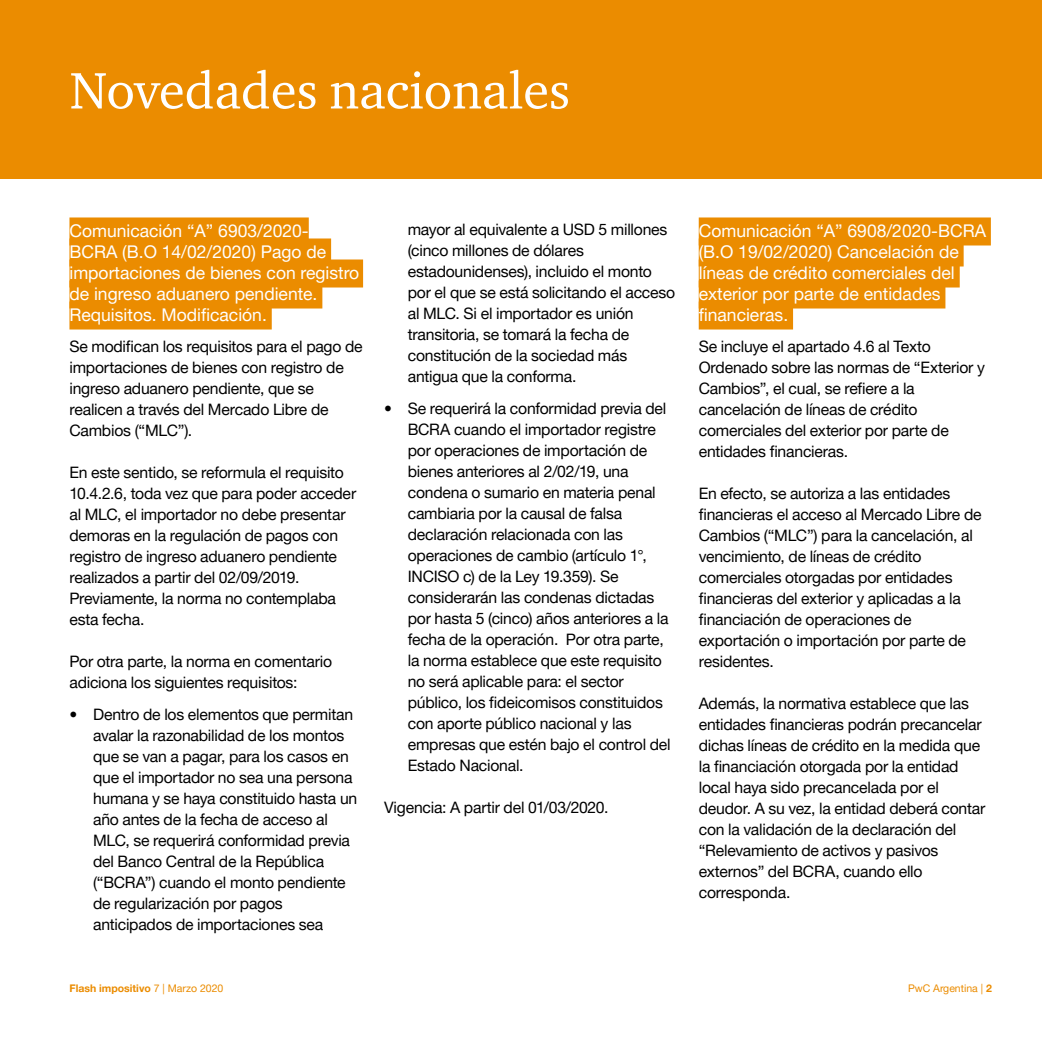
<style>
.page{position:relative;width:1042px;height:1042px;background:#fff}
.page>*{position:absolute;margin:0;border:0;box-sizing:border-box;transform-origin:0 0}
.t1{font:52.5px "ITC Charter Com";color:#fff}
.t2{font:17.5px/21px "Helvetica Neue LT Pro";color:#fff}
.t3{font:15.75px/21px "Helvetica Neue LT Pro";letter-spacing:-.015em;color:#000}
.t4{font:700 10.5px "Helvetica Neue LT Pro";color:#eb8c00}
.t5{font:10.5px "Helvetica Neue LT Pro";color:#eb8c00}
.s1{font-weight:400}
.s2{font-weight:700}
</style>
<div class="page">
<div style="left:69px;top:217px;width:240px;height:28px;background:#eb8c00"></div>
<div style="left:69px;top:238px;width:262px;height:28px;background:#eb8c00"></div>
<div style="left:69px;top:259px;width:294px;height:28px;background:#eb8c00"></div>
<div style="left:69px;top:280px;width:253px;height:28px;background:#eb8c00"></div>
<div style="left:69px;top:301px;width:203px;height:28px;background:#eb8c00"></div>
<div style="left:699px;top:217px;width:292px;height:28px;background:#eb8c00"></div>
<div style="left:699px;top:238px;width:264px;height:28px;background:#eb8c00"></div>
<div style="left:699px;top:259px;width:260px;height:28px;background:#eb8c00"></div>
<div style="left:699px;top:280px;width:246px;height:28px;background:#eb8c00"></div>
<div style="left:699px;top:301px;width:94px;height:28px;background:#eb8c00"></div>
<div style="left:0;top:0;width:1042px;height:179px;background:#eb8c00"></div>
<h1 class="t1" style="left:70px;top:58px;width:502px">Novedades nacionales</h1>
<p class="t2" style="left:69px;top:220px;width:291px">Comunicación “A” 6903/2020-<br>BCRA (B.O 14/02/2020) Pago de importaciones de bienes con registro de ingreso aduanero pendiente.<br>Requisitos. Modificación.</p>
<p class="t3" style="left:69px;top:336px;width:295px">Se modifican los requisitos para el pago de importaciones de bienes con registro de ingreso aduanero pendiente, que se realicen a través del Mercado Libre de Cambios (“MLC”).</p>
<p class="t3" style="left:69px;top:462px;width:288px">En este sentido, se reformula el requisito 10.4.2.6, toda vez que para poder acceder al MLC, el importador no debe presentar demoras en la regulación de pagos con registro de ingreso aduanero pendiente realizados a partir del 02/09/2019.<br>Previamente, la norma no contemplaba esta fecha.</p>
<p class="t3" style="left:69px;top:651px;width:264px">Por otra parte, la norma en comentario adiciona los siguientes requisitos:</p>
<p class="t3" style="left:93px;top:703px;width:266px;text-indent:-24px">• Dentro de los elementos que permitan avalar la razonabilidad de los montos que se van a pagar, para los casos en que el importador no sea una persona humana y se haya constituido hasta un año antes de la fecha de acceso al MLC, se requerirá conformidad previa del Banco Central de la República (“BCRA”) cuando el monto pendiente de regularización por pagos anticipados de importaciones sea</p>
<p class="t3" style="left:408px;top:219px;width:269px">mayor al equivalente a USD 5 millones (cinco millones de dólares estadounidenses), incluido el monto por el que se está solicitando el acceso al MLC. Si el importador es unión transitoria, se tomará la fecha de constitución de la sociedad más antigua que la conforma.</p>
<p class="t3" style="left:408px;top:397px;width:264px;text-indent:-24px">• Se requerirá la conformidad previa del BCRA cuando el importador registre por operaciones de importación de bienes anteriores al 2/02/19, una condena o sumario en materia penal cambiaria por la causal de falsa declaración relacionada con las operaciones de cambio (artículo 1°, INCISO c) de la Ley 19.359). Se considerarán las condenas dictadas por hasta 5 (cinco) años anteriores a la fecha de la operación. Por otra parte, la norma establece que este requisito no será aplicable para: el sector público, los fideicomisos constituidos con aporte público nacional y las empresas que estén bajo el control del Estado Nacional.</p>
<p class="t3" style="left:384px;top:796px;width:226px">Vigencia: A partir del 01/03/2020.</p>
<p class="t2" style="left:699px;top:220px;width:289px">Comunicación “A” 6908/2020-BCRA (B.O 19/02/2020) Cancelación de líneas de crédito comerciales del exterior por parte de entidades financieras.</p>
<p class="t3" style="left:699px;top:336px;width:288px">Se incluye el apartado 4.6 al Texto Ordenado sobre las normas de “Exterior y Cambios”, el cual, se refiere a la cancelación de líneas de crédito comerciales del exterior por parte de entidades financieras.</p>
<p class="t3" style="left:699px;top:483px;width:284px">En efecto, se autoriza a las entidades financieras el acceso al Mercado Libre de Cambios (“MLC”) para la cancelación, al vencimiento, de líneas de crédito comerciales otorgadas por entidades financieras del exterior y aplicadas a la financiación de operaciones de exportación o importación por parte de residentes.</p>
<p class="t3" style="left:699px;top:693px;width:288px">Además, la normativa establece que las entidades financieras podrán precancelar dichas líneas de crédito en la medida que la financiación otorgada por la entidad local haya sido precancelada por el deudor. A su vez, la entidad deberá contar con la validación de la declaración del “Relevamiento de activos y pasivos externos” del BCRA, cuando ello corresponda.</p>
<p class="t4" style="left:69px;top:982px;width:155px">Flash impositivo <span class="s1">7 | Marzo 2020</span></p>
<p class="t5" style="left:908px;top:982px;width:85px">PwC Argentina | <span class="s2">2</span></p>
</div>
